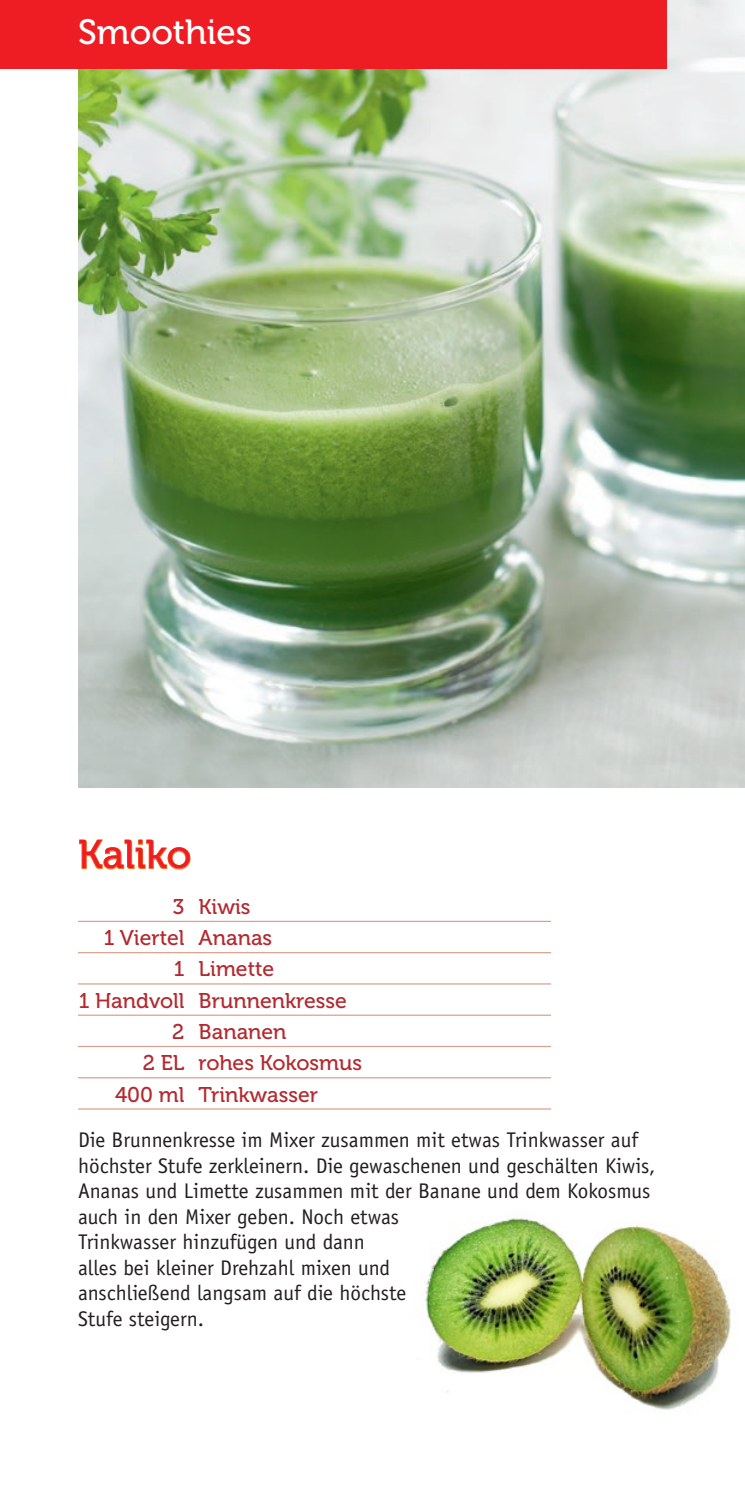
<style>
.page{position:relative;width:745px;height:1489px;background:#fff}
.page>*{position:absolute;margin:0;border:0;box-sizing:border-box;transform-origin:0 0}
.t1{font:40px "Museo 500";color:#ee1d23}
.t2{font:35px "Museo 500";color:#fff}
.t3{font:21.25px/25.5px "Officina Sans";color:#231f20}
.t4{font:21.25px "Museo 500";color:#b4292f}
</style>
<div class="page">
<img style="left:424px;top:1217px;width:307px;height:193px">
<img style="left:78px;top:0;width:666px;height:787px">
<div style="left:0;top:0;width:666px;height:68px;background:#ee1d23"></div>
<hr style="left:78px;top:920px;width:472px;height:2px;background:#daa18e">
<hr style="left:78px;top:952px;width:472px;height:1px;background:#daa18e">
<hr style="left:78px;top:983px;width:472px;height:1px;background:#daa18e">
<hr style="left:78px;top:1014px;width:472px;height:1px;background:#daa18e">
<hr style="left:78px;top:1045px;width:472px;height:2px;background:#daa18e">
<hr style="left:78px;top:1077px;width:472px;height:1px;background:#daa18e">
<hr style="left:78px;top:1108px;width:472px;height:1px;background:#daa18e">
<svg style="left:78px;top:839px;width:113px;height:31px"></svg>
<h2 class="t2" style="left:78px;top:13px;width:175px">Smoothies</h2>
<h1 class="t1" style="left:78px;top:832px;width:115px">Kaliko</h1>
<p class="t4" style="left:173px;top:894px;width:79px">3 Kiwis</p>
<p class="t4" style="left:104px;top:926px;width:170px">1 Viertel Ananas</p>
<p class="t4" style="left:174px;top:957px;width:102px">1 Limette</p>
<p class="t4" style="left:79px;top:988px;width:269px">1 Handvoll Brunnenkresse</p>
<p class="t4" style="left:172px;top:1019px;width:116px">2 Bananen</p>
<p class="t4" style="left:143px;top:1051px;width:220px">2 EL rohes Kokosmus</p>
<p class="t4" style="left:115px;top:1082px;width:204px">400 ml Trinkwasser</p>
<p class="t3" style="left:78px;top:1127px;width:578px">Die Brunnenkresse im Mixer zusammen mit etwas Trinkwasser auf höchster Stufe zerkleinern. Die gewaschenen und geschälten Kiwis, Ananas und Limette zusammen mit der Banane und dem Kokosmus auch in den Mixer geben. Noch etwas<br>Trinkwasser hinzufügen und dann<br>alles bei kleiner Drehzahl mixen und<br>anschließend langsam auf die höchste<br>Stufe steigern.</p>
</div>
